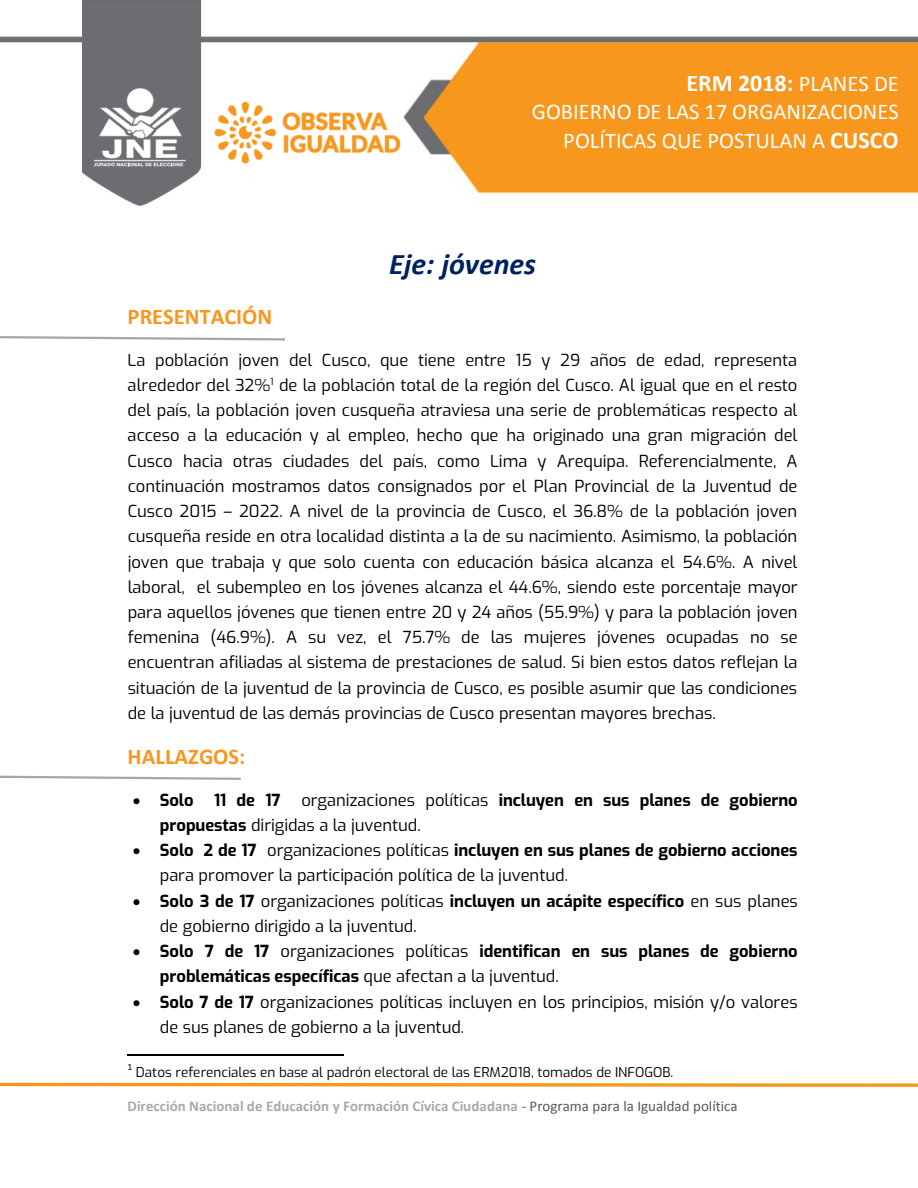
<style>
.page{position:relative;width:918px;height:1188px;background:#fff}
.page>*{position:absolute;margin:0;border:0;box-sizing:border-box;transform-origin:0 0}
.t1{font:italic 700 30px "Calibri";color:#002060}
.t2{font:700 24px "Calibri";color:#fff}
.t3{font:22.5px/28.8px "Calibri";color:#fff;text-align:right}
.t4{font:700 22.5px "Calibri";color:#f7971d}
.t5{font:16.5px/25.2px "Exo";color:#000}
.t6{font:700 16.5px/25.2px "Exo";color:#000}
.t7{font:700 15px "Calibri";letter-spacing:.005em;color:#a8a9ae}
.t8{font:13.5px "Exo";color:#000}
.t9{font:9.75px "Calibri";color:#000}
.s1{font-weight:400;font-size:22.5px}
.s2{font-weight:700;font-size:24px}
.s3{font-weight:700}
.s4{font-weight:400}
.s5{font-weight:400;color:#57585a}
</style>
<div class="page">
<img style="left:0;top:0;width:918px;height:198px">
<img style="left:214px;top:99px;width:188px;height:70px">
<img style="left:82px;top:0;width:118px;height:206px">
<svg style="left:0;top:1082px;width:918px;height:5px"></svg>
<div style="left:479px;top:43px;width:439px;height:149px;background:#f7971d"></div>
<svg style="left:424px;top:43px;width:55px;height:149px"></svg>
<hr style="left:128px;top:1054px;width:216px;height:2px;background:#000">
<svg style="left:0;top:336px;width:285px;height:5px"></svg>
<svg style="left:0;top:775px;width:241px;height:5px"></svg>
<h2 class="t2" style="left:687px;top:68px;width:214px">ERM 2018: <span class="s1">PLANES DE</span></h2>
<h3 class="t3" style="left:532px;top:98px;width:369px">GOBIERNO DE LAS 17 ORGANIZACIONES<br>POLÍTICAS QUE POSTULAN A <span class="s2">CUSCO</span></h3>
<h1 class="t1" style="left:389px;top:245px;width:148px">Eje: jóvenes</h1>
<h3 class="t4" style="left:128px;top:302px;width:146px">PRESENTACIÓN</h3>
<p class="t5" style="left:128px;top:346px;width:672px;text-align:justify">La población joven del Cusco, que tiene entre 15 y 29 años de edad, representa alrededor del 32%<sup>1</sup> de la población total de la región del Cusco. Al igual que en el resto del país, la población joven cusqueña atraviesa una serie de problemáticas respecto al acceso a la educación y al empleo, hecho que ha originado una gran migración del Cusco hacia otras ciudades del país, como Lima y Arequipa. Referencialmente, A continuación mostramos datos consignados por el Plan Provincial de la Juventud de Cusco 2015 – 2022. A nivel de la provincia de Cusco, el 36.8% de la población joven cusqueña reside en otra localidad distinta a la de su nacimiento. Asimismo, la población joven que trabaja y que solo cuenta con educación básica alcanza el 54.6%. A nivel laboral, el subempleo en los jóvenes alcanza el 44.6%, siendo este porcentaje mayor para aquellos jóvenes que tienen entre 20 y 24 años (55.9%) y para la población joven femenina (46.9%). A su vez, el 75.7% de las mujeres jóvenes ocupadas no se encuentran afiliadas al sistema de prestaciones de salud. Si bien estos datos reflejan la situación de la juventud de la provincia de Cusco, es posible asumir que las condiciones de la juventud de las demás provincias de Cusco presentan mayores brechas.</p>
<h3 class="t4" style="left:128px;top:742px;width:119px">HALLAZGOS:</h3>
<p class="t6" style="left:133px;top:786px;width:149px">• Solo 11 de 17</p>
<p class="t5" style="left:160px;top:786px;width:639px;text-indent:142px">organizaciones políticas <span class="s3">incluyen en sus planes de gobierno propuestas</span> dirigidas a la juventud.</p>
<p class="t5" style="left:160px;top:837px;width:639px;text-indent:-27px">• <span class="s3">Solo 2 de 17</span> organizaciones políticas <span class="s3">incluyen en sus planes de gobierno acciones </span>para promover la participación política de la juventud.</p>
<p class="t5" style="left:160px;top:887px;width:639px;text-indent:-27px">• <span class="s3">Solo 3 de 17</span> organizaciones políticas <span class="s3">incluyen un acápite específico</span> en sus planes de gobierno dirigido a la juventud.</p>
<p class="t6" style="left:160px;top:938px;width:639px;text-indent:-27px">• Solo 7 de 17 <span class="s4">organizaciones políticas</span> identifican en sus planes de gobierno problemáticas específicas <span class="s4">que afectan a la juventud.</span></p>
<p class="t5" style="left:160px;top:988px;width:639px;text-indent:-27px">• <span class="s3">Solo 7 de 17</span> organizaciones políticas incluyen en los principios, misión y/o valores de sus planes de gobierno a la juventud.</p>
<p class="t9" style="left:128px;top:1060px;width:6px">1</p>
<p class="t8" style="left:136px;top:1062px;width:539px">Datos referenciales en base al padrón electoral de las ERM2018, tomados de INFOGOB.</p>
<p class="t7" style="left:128px;top:1096px;width:612px">Dirección Nacional de Educación y Formación Cívica Ciudadana <span class="s5">- Programa para la Igualdad política</span></p>
</div>
